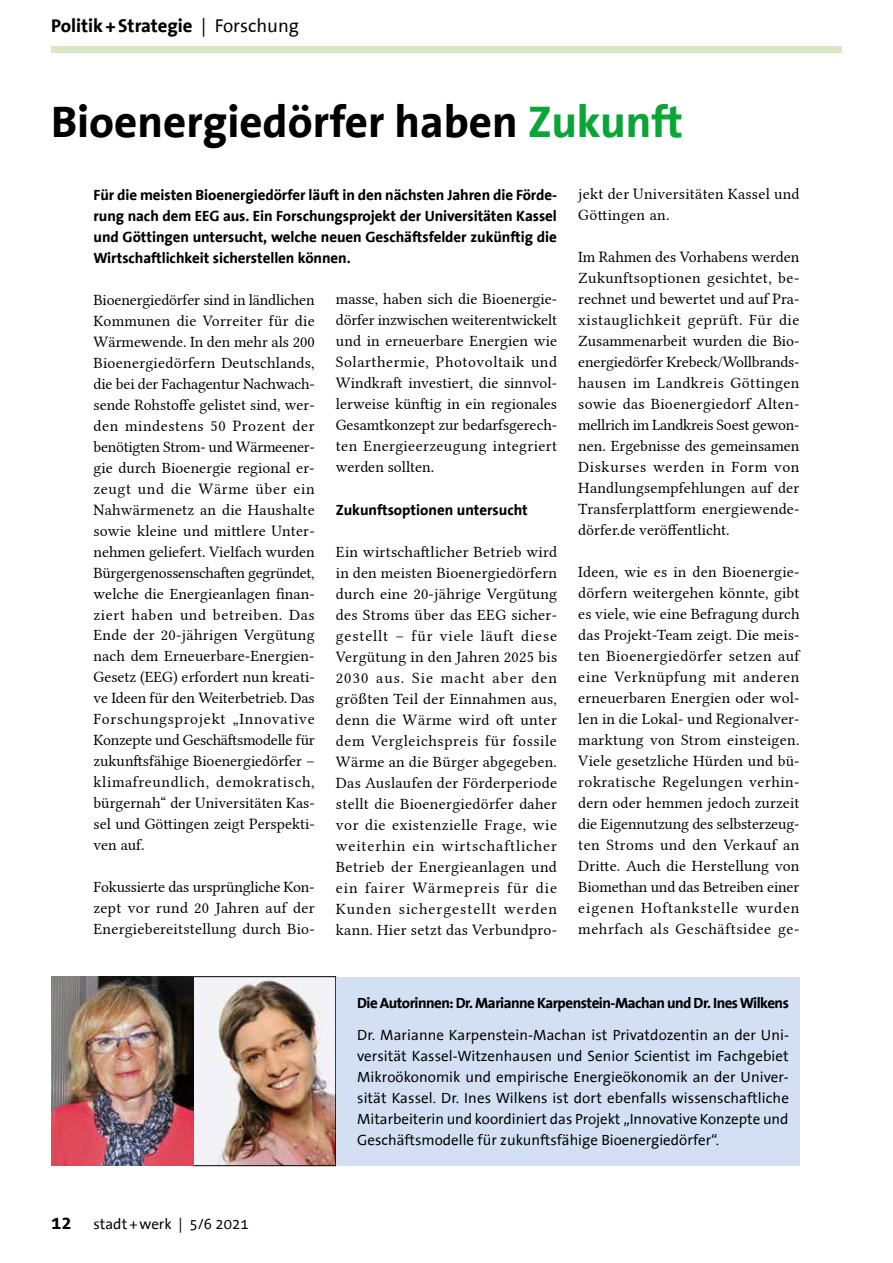
<style>
.page{position:relative;width:893px;height:1263px;background:#fff}
.page>*{position:absolute;margin:0;border:0;box-sizing:border-box;transform-origin:0 0}
.t1{font:700 45px "The Sans Office";color:#000}
.t2{font:700 18.75px "The Sans Office";color:#000}
.t3{font:15.75px/21px "Lin Libertine";letter-spacing:.02em;color:#000;text-align:justify}
.t4{font:15px/21px "The Sans Office";color:#000;text-align:justify}
.t5{font:700 15px/21px "The Sans Office";letter-spacing:-.005em;color:#000;text-align:justify}
.t6{font:700 15px "The Sans Office";letter-spacing:-.035em;color:#000}
.s1{font-weight:400}
.s2{color:#0aa537}
.s3{font-weight:700;font-size:18.75px}
</style>
<div class="page">
<div style="left:51px;top:46px;width:791px;height:6px;background:#d8e8c5"></div>
<img style="left:51px;top:977px;width:283px;height:189px">
<div style="left:193px;top:976px;width:143px;height:190px;border:1px solid #000"></div>
<div style="left:336px;top:977px;width:463px;height:188px;background:#d3e0f4"></div>
<p class="t2" style="left:51px;top:15px;width:250px">Politik+Strategie <span class="s1">| Forschung</span></p>
<h1 class="t1" style="left:51px;top:98px;width:634px">Bioenergiedörfer haben <span class="s2">Zukunft</span></h1>
<p class="t5" style="left:94px;top:184px;width:465px">Für die meisten Bioenergiedörfer läuft in den nächsten Jahren die Förde&shy;rung nach dem EEG aus. Ein Forschungsprojekt der Universitäten Kassel und Göttingen untersucht, welche neuen Geschäftsfelder zukünftig die Wirtschaftlichkeit sicherstellen können.</p>
<p class="t3" style="left:94px;top:287px;width:223px">Bioenergiedörfer sind in ländlichen Kommunen die Vorreiter für die Wärmewende. In den mehr als 200<br>Bioenergiedörfern Deutschlands, die bei der Fachagentur Nachwach&shy;sende Rohstoffe gelistet sind, wer&shy;den mindestens 50 Prozent der benötigten Strom- und Wärmeener&shy;gie durch Bioenergie regional er&shy;zeugt und die Wärme über ein Nahwärmenetz an die Haushalte sowie kleine und mittlere Unter&shy;nehmen geliefert. Vielfach wurden Bürgergenossenschaften gegründet, welche die Energieanlagen finan&shy;ziert haben und betreiben. Das Ende der 20-jährigen Vergütung nach dem Erneuerbare-Energien-Gesetz (EEG) erfordert nun kreati&shy;ve Ideen für den Weiterbetrieb. Das Forschungsprojekt „Innovative Konzepte und Geschäftsmodelle für zukunftsfähige Bioenergiedörfer – klimafreundlich, demokratisch, bürgernah“ der Universitäten Kas&shy;sel und Göttingen zeigt Perspekti&shy;ven auf.</p>
<p class="t3" style="left:94px;top:875px;width:223px">Fokussierte das ursprüngliche Kon&shy;zept vor rund 20 Jahren auf der Energiebereitstellung durch Bio-</p>
<p class="t3" style="left:336px;top:287px;width:223px">masse, haben sich die Bioenergie&shy;dörfer inzwischen weiterentwickelt und in erneuerbare Energien wie Solarthermie, Photovoltaik und Windkraft investiert, die sinnvol&shy;lerweise künftig in ein regionales Gesamtkonzept zur bedarfsgerech&shy;ten Energieerzeugung integriert werden sollten.</p>
<p class="t5" style="left:336px;top:499px;width:193px">Zukunftsoptionen untersucht</p>
<p class="t3" style="left:336px;top:539px;width:223px">Ein wirtschaftlicher Betrieb wird in den meisten Bioenergiedörfern durch eine 20-jährige Vergütung des Stroms über das EEG sicher&shy;gestellt – für viele läuft diese Vergütung in den Jahren 2025 bis 2030 aus. Sie macht aber den größten Teil der Einnahmen aus, denn die Wärme wird oft unter dem Vergleichspreis für fossile Wärme an die Bürger abgegeben.<br>Das Auslaufen der Förderperiode stellt die Bioenergiedörfer daher vor die existenzielle Frage, wie weiterhin ein wirtschaftlicher Betrieb der Energieanlagen und ein fairer Wärmepreis für die Kunden sichergestellt werden kann. Hier setzt das Verbundpro-</p>
<p class="t3" style="left:578px;top:182px;width:223px">jekt der Universitäten Kassel und<br>Göttingen an.</p>
<p class="t3" style="left:578px;top:245px;width:223px">Im Rahmen des Vorhabens werden Zukunftsoptionen gesichtet, be&shy;rechnet und bewertet und auf Pra&shy;xistauglichkeit geprüft. Für die Zusammenarbeit wurden die Bio&shy;energiedörfer Krebeck/Wollbrands&shy;hausen im Landkreis Göttingen sowie das Bioenergiedorf Alten&shy;mellrich im Landkreis Soest gewon&shy;nen. Ergebnisse des gemeinsamen Diskurses werden in Form von Handlungsempfehlungen auf der Transferplattform energiewende&shy;dörfer.de veröffentlicht.</p>
<p class="t3" style="left:578px;top:560px;width:223px">Ideen, wie es in den Bioenergie&shy;dörfern weitergehen könnte, gibt es viele, wie eine Befragung durch das Projekt-Team zeigt. Die meis&shy;ten Bioenergiedörfer setzen auf eine Verknüpfung mit anderen erneuerbaren Energien oder wol&shy;len in die Lokal- und Regionalver&shy;marktung von Strom einsteigen.<br>Viele gesetzliche Hürden und bü&shy;rokratische Regelungen verhin&shy;dern oder hemmen jedoch zurzeit die Eigennutzung des selbsterzeug&shy;ten Stroms und den Verkauf an Dritte. Auch die Herstellung von Biomethan und das Betreiben einer eigenen Hoftankstelle wurden mehrfach als Geschäftsidee ge-</p>
<p class="t4" style="left:51px;top:1214px;width:199px"><span class="s3">12</span> stadt +werk | 5/6 2021</p>
<p class="t6" style="left:357px;top:995px;width:433px">Die Autorinnen: Dr. Marianne Karpenstein-Machan und Dr. Ines Wilkens</p>
<p class="t4" style="left:357px;top:1025px;width:433px">Dr. Marianne Karpenstein-Machan ist Privatdozentin an der Uni&shy;versität Kassel-Witzenhausen und Senior Scientist im Fachgebiet Mikroökonomik und empirische Energieökonomik an der Univer&shy;sität Kassel. Dr. Ines Wilkens ist dort ebenfalls wissenschaftliche Mitarbeiterin und koordiniert das Projekt „Innovative Konzepte und Geschäftsmodelle für zukunftsfähige Bioenergiedörfer“.</p>
</div>
